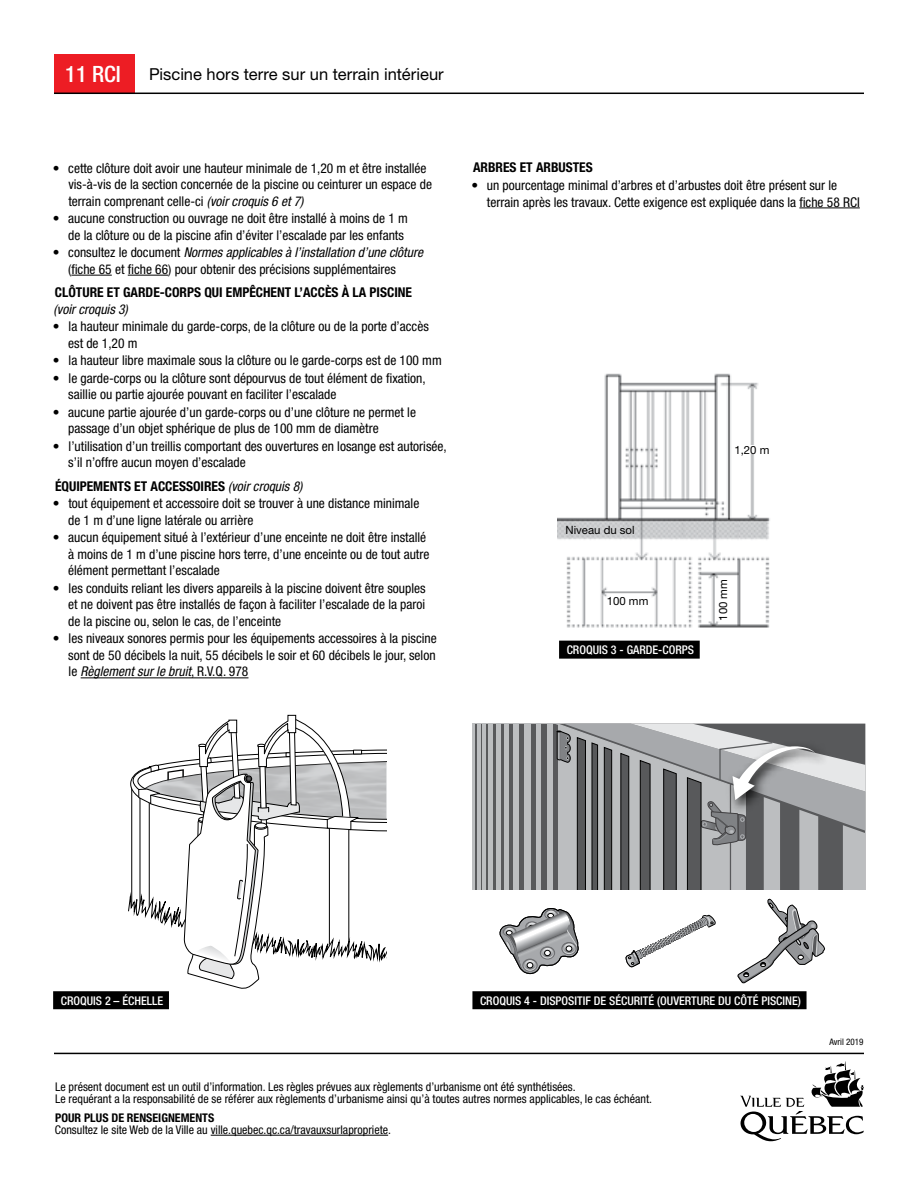
<style>
.page{position:relative;width:918px;height:1188px;background:#fff}
.page>*{position:absolute;margin:0;border:0;box-sizing:border-box;transform-origin:0 0}
.t1{font:16.5px "Helvetica Neue";color:#000}
.t2{font:condensed 13.5px/16.5px "Helvetica Neue";color:#000}
.t3{font:700 condensed 13.5px "Helvetica Neue";color:#000}
.t4{font:italic condensed 13.5px "Helvetica Neue";color:#000}
.t5{font:condensed 12px/12px "Helvetica Neue";color:#000}
.t6{font:500 condensed 12px "Helvetica Neue";color:#fff}
.t7{font:700 condensed 12px "Helvetica Neue";color:#000}
.t8{font:11.4px "Helvetica Neue";color:#000}
.t9{font:condensed 9px "Helvetica Neue";color:#000}
.s1{font-weight:500;font-stretch:condensed;font-size:22.5px;color:#fff}
.s2{font-style:italic}
.s3{font-weight:400;font-style:italic}
</style>
<div class="page">
<svg style="left:740px;top:1061px;width:124px;height:80px"></svg>
<hr style="left:54px;top:1053px;width:810px;height:1px;background:#000">
<hr style="left:211px;top:1135px;width:177px;height:1px;background:#000">
<div style="left:54px;top:54px;width:81px;height:39px;background:#ed1d24"></div>
<hr style="left:54px;top:93px;width:810px;height:1px;background:#000">
<hr style="left:71px;top:275px;width:41px;height:1px;background:#000">
<hr style="left:128px;top:275px;width:40px;height:1px;background:#000">
<hr style="left:81px;top:678px;width:167px;height:1px;background:#000">
<hr style="left:799px;top:208px;width:61px;height:1px;background:#000">
<svg style="left:128px;top:715px;width:258px;height:274px"></svg>
<div style="left:53px;top:991px;width:116px;height:18px;background:#000"></div>
<img style="left:557px;top:373px;width:213px;height:268px">
<div style="left:735px;top:445px;width:36px;height:9px;background:#fff"></div>
<div style="left:559px;top:641px;width:141px;height:18px;background:#000"></div>
<svg style="left:475px;top:724px;width:22px;height:166px;background:#737476"></svg>
<hr style="left:482px;top:724px;width:4px;height:184px;background:#bcbec0">
<hr style="left:477px;top:724px;width:3px;height:184px;background:#bcbec0">
<hr style="left:472px;top:724px;width:3px;height:184px;background:#bcbec0">
<hr style="left:489px;top:724px;width:4px;height:184px;background:#bcbec0">
<hr style="left:497px;top:724px;width:4px;height:184px;background:#bcbec0">
<div style="left:472px;top:891px;width:393px;height:100px;background:#fff"></div>
<svg style="left:499px;top:724px;width:366px;height:259px"></svg>
<div style="left:472px;top:991px;width:335px;height:18px;background:#000"></div>
<p class="t1" style="left:65px;top:64px;width:380px"><span class="s1">11 RCI</span> Piscine hors terre sur un terrain intérieur</p>
<p class="t2" style="left:68px;top:160px;width:365px;text-indent:-15px">• cette clôture doit avoir une hauteur minimale de 1,20 m et être installée vis-à-vis de la section concernée de la piscine ou ceinturer un espace de terrain comprenant celle-ci <span class="s2">(voir croquis 6 et 7)</span></p>
<p class="t2" style="left:53px;top:210px;width:357px;text-align:right">• aucune construction ou ouvrage ne doit être installé à moins de 1 m de la clôture ou de la piscine afin d’éviter l’escalade par les enfants</p>
<p class="t2" style="left:68px;top:244px;width:356px;text-indent:-15px">• consultez le document <span class="s2">Normes applicables à l’installation d’une clôture </span>(fiche 65 et fiche 66) pour obtenir des précisions supplémentaires</p>
<p class="t3" style="left:55px;top:284px;width:359px">CLÔTURE ET GARDE-CORPS QUI EMPÊCHENT L’ACCÈS À LA PISCINE</p>
<p class="t4" style="left:54px;top:301px;width:76px">(voir croquis 3)</p>
<p class="t2" style="left:68px;top:318px;width:362px;text-indent:-15px">• la hauteur minimale du garde-corps, de la clôture ou de la porte d’accès est de 1,20 m</p>
<p class="t2" style="left:53px;top:352px;width:390px">• la hauteur libre maximale sous la clôture ou le garde-corps est de 100 mm</p>
<p class="t2" style="left:68px;top:370px;width:359px;text-indent:-15px">• le garde-corps ou la clôture sont dépourvus de tout élément de fixation, saillie ou partie ajourée pouvant en faciliter l’escalade</p>
<p class="t2" style="left:68px;top:404px;width:349px;text-indent:-15px">• aucune partie ajourée d’un garde-corps ou d’une clôture ne permet le passage d’un objet sphérique de plus de 100 mm de diamètre</p>
<p class="t2" style="left:68px;top:438px;width:380px;text-indent:-15px">• l’utilisation d’un treillis comportant des ouvertures en losange est autorisée, s’il n’offre aucun moyen d’escalade</p>
<p class="t3" style="left:55px;top:478px;width:249px">ÉQUIPEMENTS ET ACCESSOIRES <span class="s3">(voir croquis 8)</span></p>
<p class="t2" style="left:68px;top:495px;width:353px;text-indent:-15px">• tout équipement et accessoire doit se trouver à une distance minimale de 1 m d’une ligne latérale ou arrière</p>
<p class="t2" style="left:68px;top:529px;width:363px;text-indent:-15px">• aucun équipement situé à l’extérieur d’une enceinte ne doit être installé à moins de 1 m d’une piscine hors terre, d’une enceinte ou de tout autre élément permettant l’escalade</p>
<p class="t2" style="left:68px;top:580px;width:359px;text-align:justify;text-indent:-15px">• les conduits reliant les divers appareils à la piscine doivent être souples et ne doivent pas être installés de façon à faciliter l’escalade de la paroi de la piscine ou, selon le cas, de l’enceinte</p>
<p class="t2" style="left:68px;top:630px;width:370px;text-align:justify;text-indent:-15px">• les niveaux sonores permis pour les équipements accessoires à la piscine sont de 50 décibels la nuit, 55 décibels le soir et 60 décibels le jour, selon le <span class="s2">Règlement sur le bruit</span>, R.V.Q. 978</p>
<p class="t3" style="left:473px;top:160px;width:121px">ARBRES ET ARBUSTES</p>
<p class="t2" style="left:487px;top:177px;width:374px;text-indent:-16px">• un pourcentage minimal d’arbres et d’arbustes doit être présent sur le terrain après les travaux. Cette exigence est expliquée dans la fiche 58 RCI</p>
<p class="t8" style="left:734px;top:443px;width:36px">1,20 m</p>
<p class="t8" style="left:566px;top:523px;width:71px">Niveau du sol</p>
<p class="t8" style="left:607px;top:594px;width:43px">100 mm</p>
<p class="t6" style="left:567px;top:643px;width:129px">CROQUIS 3 - GARDE-CORPS</p>
<p class="t8" style="left:716px;top:621px;width:43px;rotate:-90deg">100 mm</p>
<p class="t6" style="left:61px;top:994px;width:104px">CROQUIS 2 – ÉCHELLE</p>
<p class="t6" style="left:480px;top:994px;width:322px">CROQUIS 4 - DISPOSITIF DE SÉCURITÉ (OUVERTURE DU CÔTÉ PISCINE)</p>
<p class="t9" style="left:829px;top:1037px;width:35px">Avril 2019</p>
<p class="t5" style="left:55px;top:1081px;width:598px">Le présent document est un outil d’information. Les règles prévues aux règlements d’urbanisme ont été synthétisées.<br>Le requérant a la responsabilité de se référer aux règlements d’urbanisme ainsi qu’à toutes autres normes applicables, le cas échéant.</p>
<p class="t7" style="left:55px;top:1110px;width:161px">POUR PLUS DE RENSEIGNEMENTS</p>
<p class="t5" style="left:55px;top:1124px;width:338px">Consultez le site Web de la Ville au ville.quebec.qc.ca/travauxsurlapropriete.</p>
</div>
